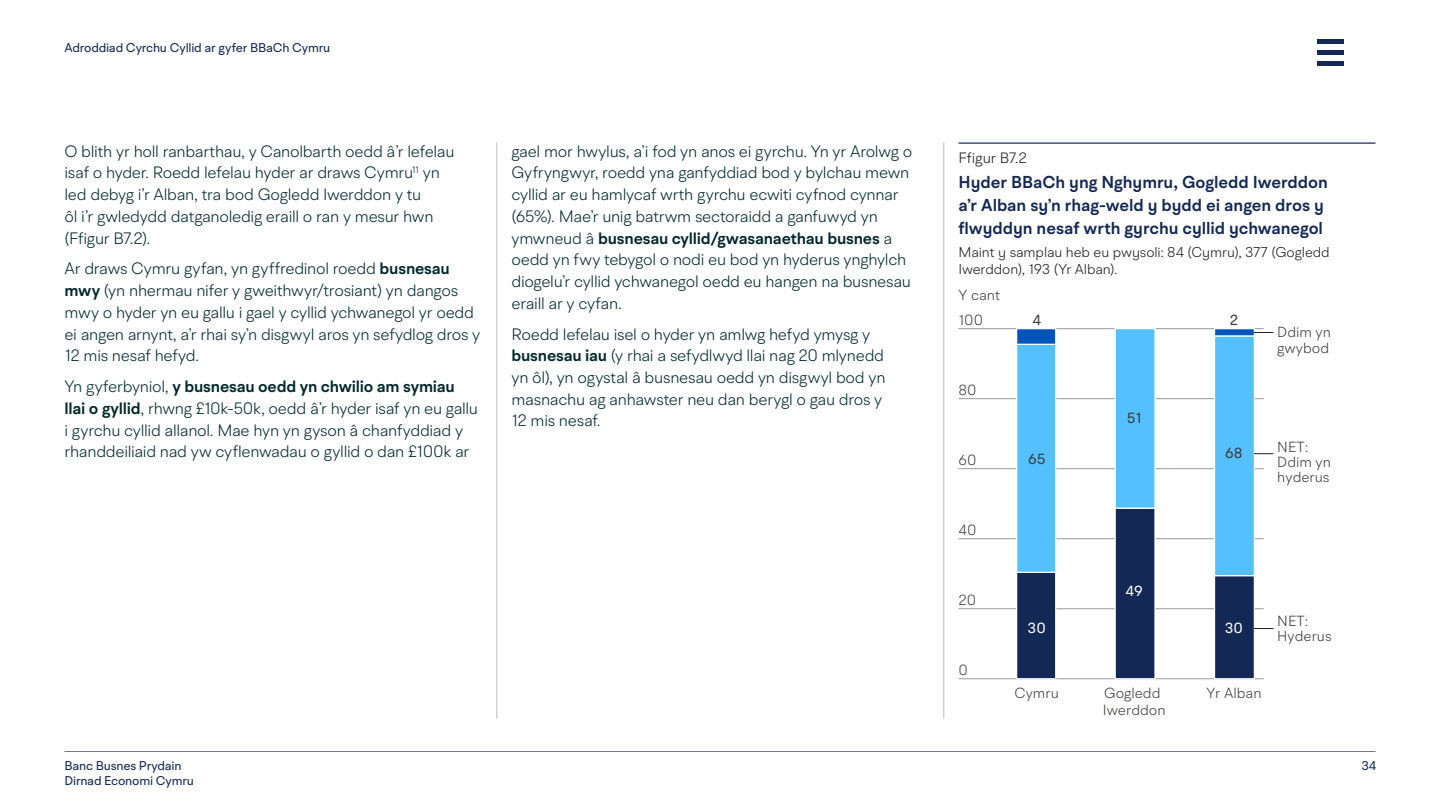
<style>
.page{position:relative;width:1440px;height:810px;background:#fff}
.page>*{position:absolute;margin:0;border:0;box-sizing:border-box;transform-origin:0 0}
.Figure_Title{font:600 17.25px/23.2px "BR Hendrix";letter-spacing:-.005em;color:#142855}
.Body_Text_22pt{font:300 16.5px/21.8px "BR Hendrix";letter-spacing:-.02em;color:#01272b}
.Figure_Number{font:300 15px "BR Hendrix";letter-spacing:-.01em;color:#1a1a1a}
.t1{font:300 14.7px/15.3px "BR Hendrix";color:#3c3c3b}
.t2{font:14.7px "BR Hendrix";color:#3c3c3b}
.t3{font:14.7px "BR Hendrix";color:#fff}
.Figure_Source{font:300 14.25px/16.5px "BR Hendrix";letter-spacing:-.01em;color:#1a1a1a}
.t4{font:12.75px/15.3px "BR Hendrix";letter-spacing:-.02em;color:#142855}
.s1{font-weight:600}
</style>
<div class="page">
<hr style="left:64px;top:751px;width:1312px;height:1px;background:#777890">
<hr style="left:496px;top:142px;width:1px;height:576px;background:#bbbbc7">
<hr style="left:944px;top:142px;width:1px;height:576px;background:#bbbbc7">
<div style="left:1317px;top:39px;width:27px;height:5px;background:#142855"></div>
<div style="left:1317px;top:50px;width:27px;height:5px;background:#142855"></div>
<div style="left:1317px;top:61px;width:27px;height:5px;background:#142855"></div>
<hr style="left:958px;top:142px;width:418px;height:2px;background:#142855">
<hr style="left:959px;top:469px;width:305px;height:1px;background:#999">
<hr style="left:959px;top:539px;width:305px;height:1px;background:#999">
<hr style="left:959px;top:398px;width:305px;height:1px;background:#999">
<hr style="left:959px;top:328px;width:305px;height:1px;background:#999">
<hr style="left:959px;top:609px;width:305px;height:1px;background:#999">
<hr style="left:959px;top:679px;width:305px;height:1px;background:#999">
<svg style="left:1015px;top:346px;width:241px;height:161px"></svg>
<svg style="left:1254px;top:454px;width:19px;height:1px"></svg>
<svg style="left:1015px;top:328px;width:258px;height:18px"></svg>
<svg style="left:1015px;top:507px;width:258px;height:173px"></svg>
<p class="t4" style="left:64px;top:40px;width:267px">Adroddiad Cyrchu Cyllid ar gyfer BBaCh Cymru</p>
<p class="Body_Text_22pt" style="left:64px;top:140px;width:392px">O blith yr holl ranbarthau, y Canolbarth oedd â’r lefelau isaf o hyder. Roedd lefelau hyder ar draws Cymru<sup>11</sup> yn led debyg i’r Alban, tra bod Gogledd Iwerddon y tu<br>ôl i’r gwledydd datganoledig eraill o ran y mesur hwn (Ffigur B7.2).</p>
<p class="Body_Text_22pt" style="left:65px;top:258px;width:417px">Ar draws Cymru gyfan, yn gyffredinol roedd <span class="s1">busnesau mwy</span> (yn nhermau nifer y gweithwyr/trosiant) yn dangos mwy o hyder yn eu gallu i gael y cyllid ychwanegol yr oedd ei angen arnynt, a’r rhai sy’n disgwyl aros yn sefydlog dros y 12 mis nesaf hefyd.</p>
<p class="Body_Text_22pt" style="left:65px;top:375px;width:415px">Yn gyferbyniol, <span class="s1">y busnesau oedd yn chwilio am symiau llai o gyllid</span>, rhwng £10k-50k, oedd â’r hyder isaf yn eu gallu i gyrchu cyllid allanol. Mae hyn yn gyson â chanfyddiad y rhanddeiliaid nad yw cyflenwadau o gyllid o dan £100k ar</p>
<p class="Body_Text_22pt" style="left:512px;top:140px;width:402px">gael mor hwylus, a’i fod yn anos ei gyrchu. Yn yr Arolwg o Gyfryngwyr, roedd yna ganfyddiad bod y bylchau mewn cyllid ar eu hamlycaf wrth gyrchu ecwiti cyfnod cynnar (65%). Mae’r unig batrwm sectoraidd a ganfuwyd yn ymwneud â <span class="s1">busnesau cyllid/gwasanaethau busnes</span> a oedd yn fwy tebygol o nodi eu bod yn hyderus ynghylch diogelu’r cyllid ychwanegol oedd eu hangen na busnesau eraill ar y cyfan.</p>
<p class="Body_Text_22pt" style="left:512px;top:323px;width:376px">Roedd lefelau isel o hyder yn amlwg hefyd ymysg y <span class="s1">busnesau iau</span> (y rhai a sefydlwyd llai nag 20 mlynedd yn ôl), yn ogystal â busnesau oedd yn disgwyl bod yn masnachu ag anhawster neu dan berygl o gau dros y 12 mis nesaf.</p>
<p class="t4" style="left:64px;top:758px;width:131px">Banc Busnes Prydain<br>Dirnad Economi Cymru</p>
<h2 class="Figure_Number" style="left:958px;top:148px;width:70px">Ffigur B7.2</h2>
<h2 class="Figure_Title" style="left:958px;top:170px;width:371px">Hyder BBaCh yng Nghymru, Gogledd Iwerddon a’r Alban sy’n rhag-weld y bydd ei angen dros y flwyddyn nesaf wrth gyrchu cyllid ychwanegol</h2>
<p class="Figure_Source" style="left:958px;top:244px;width:373px">Maint y samplau heb eu pwysoli: 84 (Cymru), 377 (Gogledd<br>Iwerddon), 193 (Yr Alban).</p>
<p class="t1" style="left:959px;top:283px;width:43px;line-height:24.7px">Y cant<br>100</p>
<p class="t2" style="left:1230px;top:311px;width:10px">2</p>
<p class="t2" style="left:1032px;top:311px;width:10px">4</p>
<p class="t1" style="left:1277px;top:324px;width:55px">Ddim yn gwybod</p>
<p class="t1" style="left:959px;top:382px;width:20px">80</p>
<p class="t1" style="left:959px;top:452px;width:19px">60</p>
<p class="t1" style="left:959px;top:522px;width:19px">40</p>
<p class="t1" style="left:959px;top:592px;width:19px">20</p>
<p class="t1" style="left:959px;top:662px;width:11px">0</p>
<p class="t2" style="left:1028px;top:449px;width:19px">65</p>
<p class="t2" style="left:1127px;top:408px;width:16px">51</p>
<p class="t2" style="left:1225px;top:443px;width:19px">68</p>
<p class="t1" style="left:1277px;top:439px;width:55px">NET:<br>Ddim yn hyderus</p>
<p class="t3" style="left:1028px;top:619px;width:20px">30</p>
<p class="t3" style="left:1126px;top:582px;width:19px">49</p>
<p class="t3" style="left:1225px;top:618px;width:20px">30</p>
<p class="t1" style="left:1015px;top:685px;width:46px">Cymru</p>
<p class="t1" style="left:1103px;top:684px;width:64px;line-height:17.6px">Gogledd<br>Iwerddon</p>
<p class="t1" style="left:1206px;top:685px;width:57px">Yr Alban</p>
<p class="t1" style="left:1277px;top:613px;width:56px">NET:<br>Hyderus</p>
<p class="t4" style="left:1361px;top:758px;width:16px">34</p>
</div>
